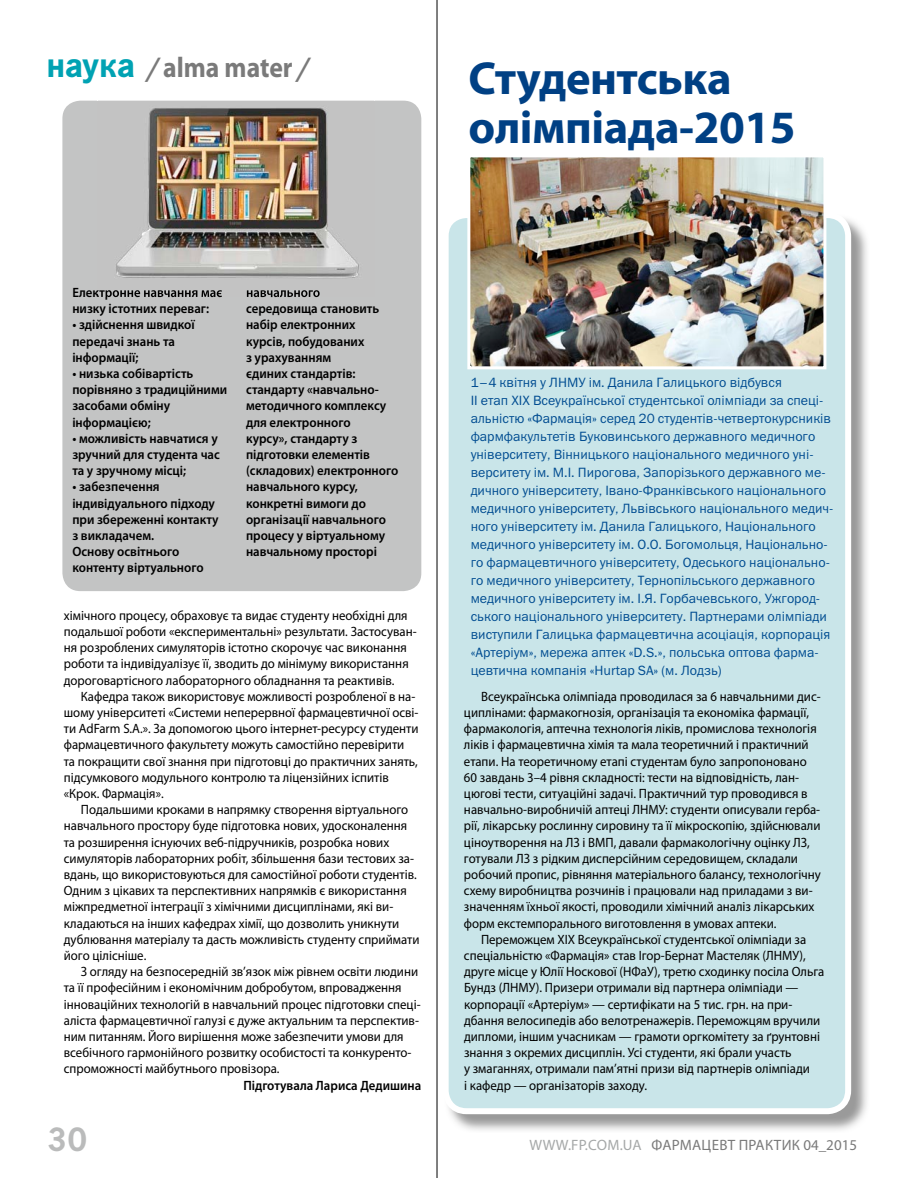
<style>
.page{position:relative;width:915px;height:1178px;background:#fff}
.page>*{position:absolute;margin:0;border:0;box-sizing:border-box;transform-origin:0 0}
.t1{font:700 46.5px/49.5px "Myriad Pro";letter-spacing:-.01em;color:#004084}
.t2{font:700 34.5px "News Paper C";color:#babbbb}
.t3{font:700 28.5px "Myriad Pro";color:#7a7a7a;scale:.9 1}
.t4{font:15px "Myriad Pro";letter-spacing:.02em;color:#7a7a7a}
.t5{font:13.5px/16.2px "Myriad Pro";color:#000;scale:.95 1}
.t6{font:13.5px/18px "Franklin Gothic Book ITC";color:#004c91}
.t7{font:600 13.5px/16.2px "Myriad Pro";color:#000;scale:.95 1}
.s1{font-family:"News Paper C";font-size:36px;color:#00a2b3}
.s2{font-family:"News Paper C"}
.s3{color:#a5a8a8}
</style>
<div class="page">
<div style="left:62px;top:101px;width:359px;height:490px;background:#c3c4c4;border-radius:18px"></div>
<img style="left:98px;top:100px;width:276px;height:197px">
<img style="left:98px;top:290px;width:124px;height:7px">
<img style="left:247px;top:290px;width:73px;height:7px">
<img style="left:449px;top:218px;width:418px;height:912px">
<div style="left:445px;top:215px;width:402px;height:896px;background:#c9e5e9;border-radius:21px"></div>
<div style="left:442px;top:212px;width:408px;height:902px;border:6px solid #fff;border-radius:21px"></div>
<hr style="left:436px;top:0;width:1px;height:1178px;background:#000">
<img style="left:471px;top:158px;width:351px;height:207px">
<div style="left:467px;top:154px;width:359px;height:215px;border:3px solid #fff"></div>
<h3 class="t3" style="left:47px;top:48px;width:292px"><span class="s1">наука</span> <span class="s2">/</span> alma mater <span class="s2">/</span></h3>
<h1 class="t1" style="left:468px;top:52px;width:328px">Студентська олімпіада-2015</h1>
<p class="t7" style="left:72px;top:300px;width:145px">низку істотних переваг:</p>
<p class="t7" style="left:72px;top:316px;width:130px">• здійснення швидкої передачі знань та інформації;</p>
<p class="t7" style="left:72px;top:365px;width:164px">• низька собівартість порівняно з традиційними засобами обміну інформацією;</p>
<p class="t7" style="left:72px;top:430px;width:157px">• можливість навчатися у зручний для студента час та у зручному місці;</p>
<p class="t7" style="left:72px;top:478px;width:155px">• забезпечення індивідуального підходу при збереженні контакту з викладачем.<br>Основу освітнього контенту віртуального</p>
<p class="t7" style="left:246px;top:300px;width:162px">середовища становить набір електронних курсів, побудованих<br>з урахуванням<br>єдиних стандартів: стандарту «навчально&shy;методичного комплексу для електронного<br>курсу», стандарту з підготовки елементів (складових) електронного навчального курсу, конкретні вимоги до організації навчального процесу у віртуальному навчальному просторі</p>
<p class="t5" style="left:64px;top:607px;width:373px">хімічного процесу, обраховує та видає студенту необхідні для подальшої роботи «експериментальні» результати. Застосуван&shy;ня розроблених симуляторів істотно скорочує час виконання роботи та індивідуалізує її, зводить до мінімуму використання дороговартісного лабораторного обладнання та реактивів.</p>
<p class="t5" style="left:64px;top:688px;width:375px;text-indent:17px">Кафедра також використовує можливості розробленої в на&shy;шому університеті «Системи неперервної фармацевтичної осві&shy;ти AdFarm S.A.». За допомогою цього інтернет-ресурсу студенти фармацевтичного факультету можуть самостійно перевірити та покращити свої знання при підготовці до практичних занять, підсумкового модульного контролю та ліцензійних іспитів «Крок. Фармація».</p>
<p class="t5" style="left:64px;top:801px;width:375px;text-indent:17px">Подальшими кроками в напрямку створення віртуального навчального простору буде підготовка нових, удосконалення та розширення існуючих веб-підручників, розробка нових симуляторів лабораторних робіт, збільшення бази тестових за&shy;вдань, що використовуються для самостійної роботи студентів.<br>Одним з цікавих та перспективних напрямків є використання міжпредметної інтеграції з хімічними дисциплінами, які ви&shy;кладаються на інших кафедрах хімії, що дозволить уникнути дублювання матеріалу та дасть можливість студенту сприймати його цілісніше.</p>
<p class="t5" style="left:64px;top:963px;width:377px;text-indent:17px">З огляду на безпосередній зв’язок між рівнем освіти людини та її професійним і економічним добробутом, впровадження інноваційних технологій в навчальний процес підготовки спеці&shy;аліста фармацевтичної галузі є дуже актуальним та перспектив&shy;ним питанням. Його вирішення може забезпечити умови для всебічного гармонійного розвитку особистості та конкуренто&shy;спроможності майбутнього провізора.</p>
<p class="t7" style="left:243px;top:1076px;width:189px">Підготувала Лариса Дедишина</p>
<h2 class="t2" style="left:47px;top:1120px;width:42px">30</h2>
<p class="t6" style="left:470px;top:374px;width:364px">1–4 квітня у ЛНМУ ім. Данила Галицького відбувся<br>ІІ етап XIX Всеукраїнської студентської олімпіади за спеці&shy;альністю «Фармація» серед 20 студентів-четвертокурсників фармфакультетів Буковинського державного медичного університету, Вінницького національного медичного уні&shy;верситету ім. М.І. Пирогова, Запорізького державного ме&shy;дичного університету, Івано-Франківського національного медичного університету, Львівського національного медич&shy;ного університету ім. Данила Галицького, Національного медичного університету ім. О.О. Богомольця, Національно&shy;го фармацевтичного університету, Одеського національно&shy;го медичного університету, Тернопільського державного медичного університету ім. І.Я. Горбачевського, Ужгород&shy;ського національного університету. Партнерами олімпіади виступили Галицька фармацевтична асоціація, корпорація «Артеріум», мережа аптек «D.S.», польська оптова фарма&shy;цевтична компанія «Hurtap SA» (м. Лодзь)</p>
<p class="t5" style="left:464px;top:688px;width:377px;text-indent:17px">Всеукраїнська олімпіада проводилася за 6 навчальними дис&shy;циплінами: фармакогнозія, організація та економіка фармації, фармакологія, аптечна технологія ліків, промислова технологія ліків і фармацевтична хімія та мала теоретичний і практичний етапи. На теоретичному етапі студентам було запропоновано 60 завдань 3–4 рівня складності: тести на відповідність, лан&shy;цюгові тести, ситуаційні задачі. Практичний тур проводився в навчально-виробничій аптеці ЛНМУ: студенти описували герба&shy;рії, лікарську рослинну сировину та її мікроскопію, здійснювали ціноутворення на ЛЗ і ВМП, давали фармакологічну оцінку ЛЗ, готували ЛЗ з рідким дисперсійним середовищем, складали робочий пропис, рівняння матеріального балансу, технологічну схему виробництва розчинів і працювали над приладами з ви&shy;значенням їхньої якості, проводили хімічний аналіз лікарських форм екстемпорального виготовлення в умовах аптеки.</p>
<p class="t5" style="left:464px;top:931px;width:380px;text-indent:17px">Переможцем XIX Всеукраїнської студентської олімпіади за спеціальністю «Фармація» став Ігор-Бернат Мастеляк (ЛНМУ), друге місце у Юлії Носкової (НФаУ), третю сходинку посіла Ольга Бундз (ЛНМУ). Призери отримали від партнера олімпіади — корпорації «Артеріум» — сертифікати на 5 тис. грн. на при&shy;дбання велосипедів або велотренажерів. Переможцям вручили дипломи, іншим учасникам — грамоти оргкомітету за ґрунтовні знання з окремих дисциплін. Усі студенти, які брали участь<br>у змаганнях, отримали пам’ятні призи від партнерів олімпіади<br>і кафедр — організаторів заходу.</p>
<p class="t4" style="left:529px;top:1135px;width:329px"><span class="s3">WWW.FP.COM.UA</span> ФАРМАЦЕВТ ПРАКТИК 04_2015</p>
</div>
